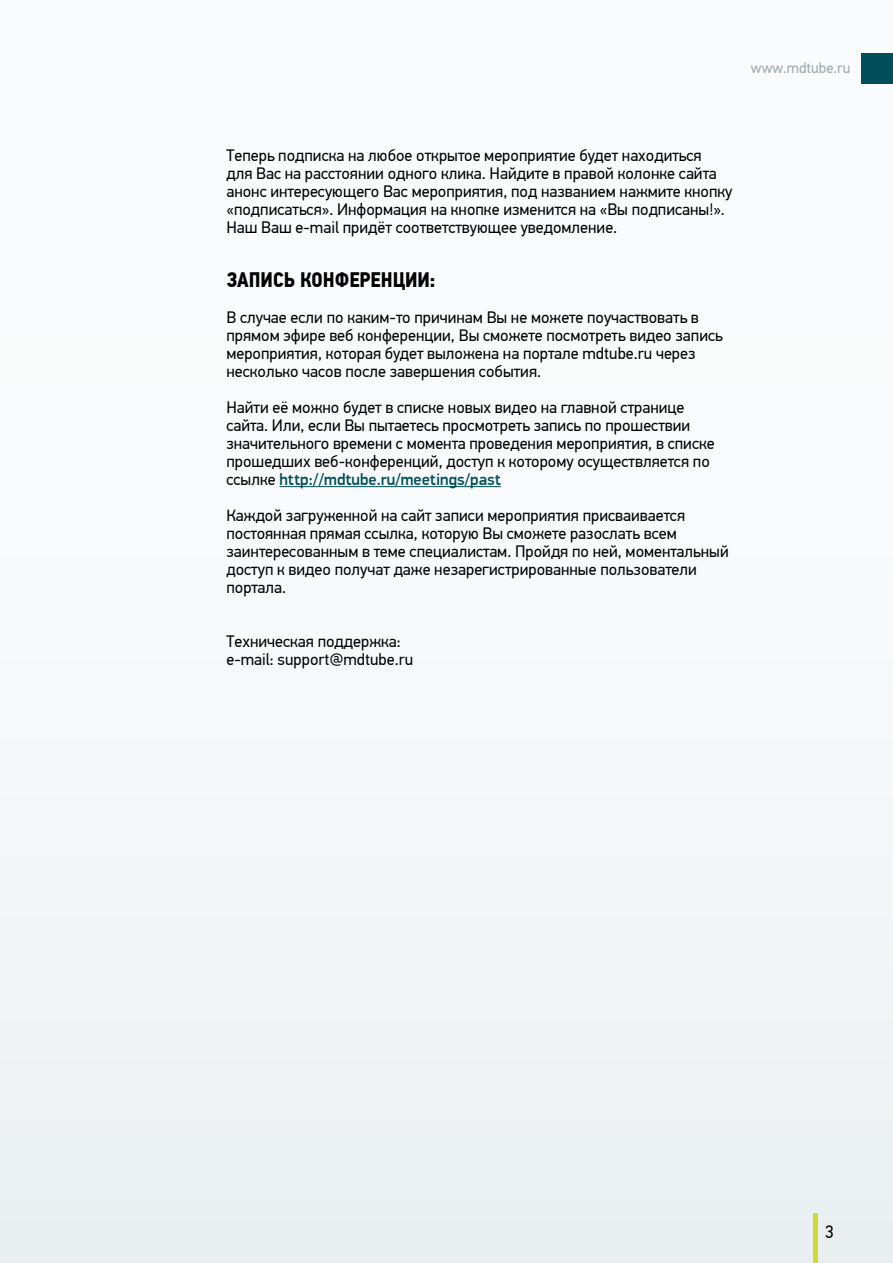
<style>
.page{position:relative;width:893px;height:1263px;background:#f7f9fa}
.page>*{position:absolute;margin:0;border:0;box-sizing:border-box;transform-origin:0 0}
.t1{font:700 21px "PF Din Text Cond Pro";color:#000}
.t2{font:18px "PF Din Text Pro";color:#000}
.t3{font:16.5px/18px "PF Din Text Pro";color:#000}
.t4{font:500 16.5px "PF Din Display Pro";color:#004f5a}
.t5{font:15px "PF Din Text Pro";color:#9ea9ad}
.s1{font-family:"PF Din Text Pro";font-weight:400;color:#000}
</style>
<div class="page">
<hr style="left:813px;top:1213px;width:4px;height:50px;background:#cddc2b">
<div style="left:862px;top:53px;width:31px;height:31px;background:#004f5a"></div>
<hr style="left:279px;top:486px;width:222px;height:1px;background:#004f5a">
<p class="t5" style="left:751px;top:59px;width:101px">www.mdtube.ru</p>
<p class="t3" style="left:226px;top:147px;width:508px">Теперь подписка на любое открытое мероприятие будет находиться<br>для Вас на расстоянии одного клика. Найдите в правой колонке сайта анонс интересующего Вас мероприятия, под названием нажмите кнопку «подписаться». Информация на кнопке изменится на «Вы подписаны!».<br>Наш Ваш e-mail придёт соответствующее уведомление.</p>
<p class="t1" style="left:226px;top:267px;width:211px">ЗАПИСЬ КОНФЕРЕНЦИИ:</p>
<p class="t3" style="left:226px;top:309px;width:498px">В случае если по каким-то причинам Вы не можете поучаствовать в прямом эфире веб конференции, Вы сможете посмотреть видео запись мероприятия, которая будет выложена на портале mdtube.ru через несколько часов после завершения события.</p>
<p class="t3" style="left:226px;top:399px;width:490px">Найти её можно будет в списке новых видео на главной странице сайта. Или, если Вы пытаетесь просмотреть запись по прошествии значительного времени с момента проведения мероприятия, в списке прошедших веб-конференций, доступ к которому осуществляется по</p>
<p class="t4" style="left:226px;top:470px;width:276px"><span class="s1">ссылке</span> http://mdtube.ru/meetings/past</p>
<p class="t3" style="left:226px;top:507px;width:504px">Каждой загруженной на сайт записи мероприятия присваивается постоянная прямая ссылка, которую Вы сможете разослать всем заинтересованным в теме специалистам. Пройдя по ней, моментальный доступ к видео получат даже незарегистрированные пользователи портала.</p>
<p class="t3" style="left:226px;top:633px;width:188px">Техническая поддержка: e-mail: support@mdtube.ru</p>
<p class="t2" style="left:825px;top:1221px;width:10px">3</p>
</div>
